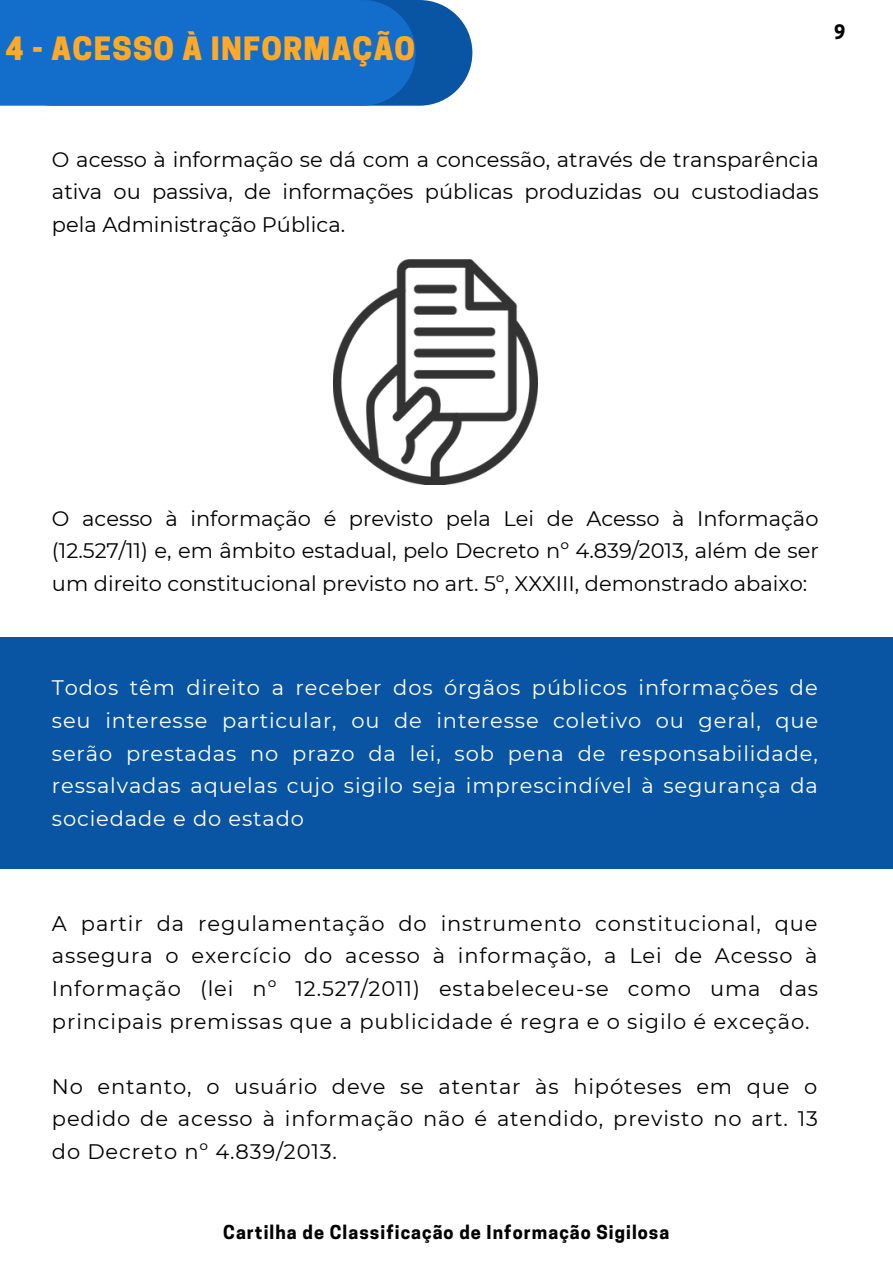
<style>
.page{position:relative;width:893px;height:1264px;background:#fff}
.page>*{position:absolute;margin:0;border:0;box-sizing:border-box;transform-origin:0 0}
.t1{font:800 30.15px "Cooper Hewitt";letter-spacing:.04em;color:#ffa927}
.t2{font:21px/32.5px "Montserrat";letter-spacing:.02em;color:#000;text-align:justify}
.t3{font:21px/32.5px "Montserrat";letter-spacing:.04em;color:#fff;text-align:justify}
.t4{font:700 18.75px "Cooper Hewitt";color:#000}
.t5{font:700 18px "Cooper Hewitt";letter-spacing:.06em;color:#000}
</style>
<div class="page">
<div style="left:0;top:637px;width:892px;height:231px;background:#0955a4"></div>
<div style="left:0;top:0;width:472px;height:106px;background:#0955a4;border-radius:53px"></div>
<div style="left:0;top:0;width:415px;height:106px;background:#126dcb"></div>
<img style="left:334px;top:259px;width:203px;height:225px">
<h1 class="t1" style="left:6px;top:38px;width:411px">4 - ACESSO À INFORMAÇÃO</h1>
<p class="t4" style="left:834px;top:25px;width:13px">9</p>
<p class="t2" style="left:52px;top:143px;width:768px">O acesso à informação se dá com a concessão, através de transparência ativa ou passiva, de informações públicas produzidas ou custodiadas pela Administração Pública.</p>
<p class="t2" style="left:52px;top:502px;width:768px">O acesso à informação é previsto pela Lei de Acesso à Informação (12.527/11) e, em âmbito estadual, pelo Decreto nº 4.839/2013, além de ser um direito constitucional previsto no art. 5º, XXXIII, demonstrado abaixo:</p>
<p class="t3" style="left:52px;top:671px;width:767px">Todos têm direito a receber dos órgãos públicos informações de seu interesse particular, ou de interesse coletivo ou geral, que serão prestadas no prazo da lei, sob pena de responsabilidade, ressalvadas aquelas cujo sigilo seja imprescindível à segurança da sociedade e do estado</p>
<p class="t2" style="left:52px;top:906px;width:767px">A partir da regulamentação do instrumento constitucional, que assegura o exercício do acesso à informação, a Lei de Acesso à Informação (lei nº 12.527/2011) estabeleceu-se como uma das principais premissas que a publicidade é regra e o sigilo é exceção.</p>
<p class="t2" style="left:52px;top:1069px;width:767px">No entanto, o usuário deve se atentar às hipóteses em que o pedido de acesso à informação não é atendido, previsto no art. 13 do Decreto nº 4.839/2013.</p>
<p class="t5" style="left:223px;top:1225px;width:447px">Cartilha de Classificação de Informação Sigilosa</p>
</div>
